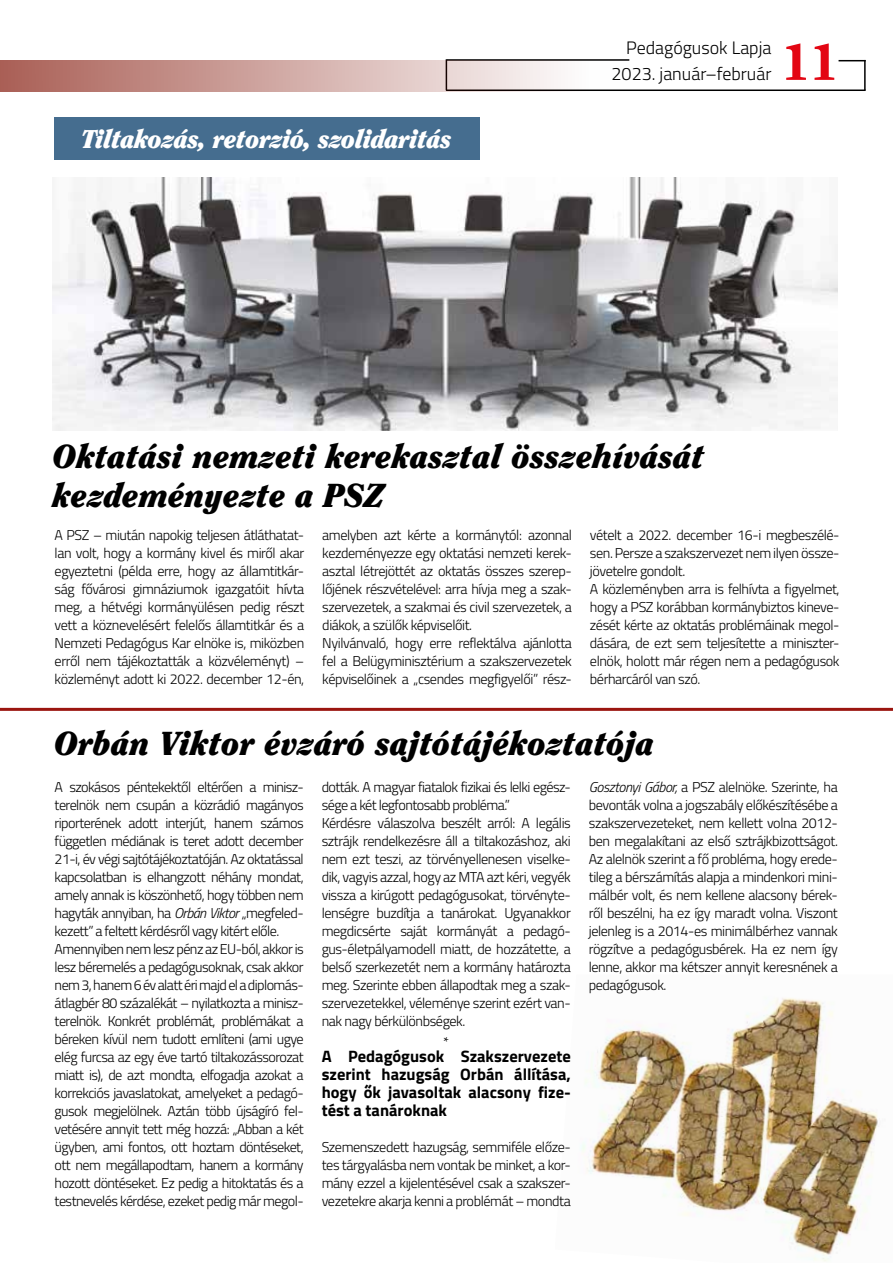
<style>
.page{position:relative;width:893px;height:1263px;background:#fff}
.page>*{position:absolute;margin:0;border:0;box-sizing:border-box;transform-origin:0 0}
.t1{font:800 51px "Clearface Std";color:#e30613;scale:1.1 1}
.t2{font:italic 900 33px/39px "Clearface Std";color:#000}
.t3{font:italic 900 25.5px "Clearface Std";letter-spacing:-.02em;color:#fff}
.t4{font:300 18px/25px "Titillium Web";color:#000;text-align:right}
.t5{font:700 16.5px/18px "Titillium Web";color:#000;text-align:justify}
.t6{font:300 14.25px/18px "Titillium Web";letter-spacing:-.035em;color:#000}
.s1{font-style:italic}
</style>
<div class="page">
<hr style="left:446px;top:90px;width:420px;height:1px;background:#000">
<hr style="left:864px;top:60px;width:2px;height:30px;background:#000">
<svg style="left:838px;top:60px;width:28px;height:1px"></svg>
<hr style="left:447px;top:59px;width:182px;height:2px;background:#000">
<hr style="left:446px;top:59px;width:1px;height:31px;background:#000">
<svg style="left:0;top:60px;width:629px;height:32px;background:#d0ada9"></svg>
<div style="left:54px;top:117px;width:425px;height:42px;background:#456d8f"></div>
<img style="left:581px;top:998px;width:298px;height:264px">
<img style="left:53px;top:177px;width:785px;height:253px">
<hr style="left:0;top:708px;width:893px;height:3px;background:#9b150f">
<h3 class="t3" style="left:81px;top:123px;width:372px">Tiltakozás, retorzió, szolidaritás</h3>
<p class="t4" style="left:612px;top:35px;width:161px">Pedagógusok Lapja<br>2023. január–február</p>
<h1 class="t1" style="left:780px;top:31px;width:56px">11</h1>
<h2 class="t2" style="left:53px;top:437px;width:653px">Oktatási nemzeti kerekasztal összehívását kezdeményezte a PSZ</h2>
<p class="t6" style="left:55px;top:525px;width:251px;text-align:justify">A PSZ – miután napokig teljesen átláthatat&shy;lan volt, hogy a kormány kivel és miről akar egyeztetni (példa erre, hogy az államtitkár&shy;ság fővárosi gimnáziumok igazgatóit hívta meg, a hétvégi kormányülésen pedig részt vett a köznevelésért felelős államtitkár és a Nemzeti Pedagógus Kar elnöke is, miközben erről nem tájékoztatták a közvéleményt) – közleményt adott ki 2022. december 12-én,</p>
<p class="t6" style="left:322px;top:525px;width:251px">amelyben azt kérte a kormánytól: azonnal kezdeményezze egy oktatási nemzeti kerek&shy;asztal létrejöttét az oktatás összes szerep&shy;lőjének részvételével: arra hívja meg a szak&shy;szervezetek, a szakmai és civil szervezetek, a diákok, a szülők képviselőit.<br>Nyilvánvaló, hogy erre reflektálva ajánlotta fel a Belügyminisztérium a szakszervezetek képviselőinek a „csendes megfigyelői” rész-</p>
<p class="t6" style="left:590px;top:525px;width:251px">vételt a 2022. december 16-i megbeszélé&shy;sen. Persze a szakszervezet nem ilyen össze&shy;jövetelre gondolt.<br>A közleményben arra is felhívta a figyelmet, hogy a PSZ korábban kormánybiztos kineve&shy;zését kérte az oktatás problémáinak megol&shy;dására, de ezt sem teljesítette a miniszter&shy;elnök, holott már régen nem a pedagógusok bérharcáról van szó.</p>
<h2 class="t2" style="left:55px;top:724px;width:601px">Orbán Viktor évzáró sajtótájékoztatója</h2>
<p class="t6" style="left:55px;top:777px;width:251px">A szokásos péntekektől eltérően a minisz&shy;terelnök nem csupán a közrádió magányos riporterének adott interjút, hanem számos független médiának is teret adott december 21-i, év végi sajtótájékoztatóján. Az oktatással kapcsolatban is elhangzott néhány mondat, amely annak is köszönhető, hogy többen nem hagyták annyiban, ha <span class="s1">Orbán Viktor</span> „megfeled&shy;kezett” a feltett kérdésről vagy kitért előle.<br>Amennyiben nem lesz pénz az EU-ból, akkor is lesz béremelés a pedagógusoknak, csak akkor nem 3, hanem 6 év alatt éri majd el a diplomás&shy;átlagbér 80 százalékát – nyilatkozta a minisz&shy;terelnök. Konkrét problémát, problémákat a béreken kívül nem tudott említeni (ami ugye elég furcsa az egy éve tartó tiltakozássorozat miatt is), de azt mondta, elfogadja azokat a korrekciós javaslatokat, amelyeket a pedagó&shy;gusok megjelölnek. Aztán több újságíró fel&shy;vetésére annyit tett még hozzá: „Abban a két ügyben, ami fontos, ott hoztam döntéseket, ott nem megállapodtam, hanem a kormány hozott döntéseket. Ez pedig a hitoktatás és a testnevelés kérdése, ezeket pedig már megol-</p>
<p class="t6" style="left:322px;top:777px;width:251px">dották. A magyar fiatalok fizikai és lelki egész&shy;sége a két legfontosabb probléma.”<br>Kérdésre válaszolva beszélt arról: A legális sztrájk rendelkezésre áll a tiltakozáshoz, aki nem ezt teszi, az törvényellenesen viselke&shy;dik, vagyis azzal, hogy az MTA azt kéri, vegyék vissza a kirúgott pedagógusokat, törvényte&shy;lenségre buzdítja a tanárokat. Ugyanakkor megdicsérte saját kormányát a pedagó&shy;gus-életpályamodell miatt, de hozzátette, a belső szerkezetét nem a kormány határozta meg. Szerinte ebben állapodtak meg a szak&shy;szervezetekkel, véleménye szerint ezért van&shy;nak nagy bérkülönbségek.</p>
<p class="t6" style="left:589px;top:777px;width:251px;text-align:justify"><span class="s1">Gosztonyi Gábor,</span> a PSZ alelnöke. Szerinte, ha bevonták volna a jogszabály előkészítésébe a szakszervezeteket, nem kellett volna 2012- ben megalakítani az első sztrájkbizottságot.<br>Az alelnök szerint a fő probléma, hogy erede&shy;tileg a bérszámítás alapja a mindenkori mini&shy;málbér volt, és nem kellene alacsony bérek&shy;ről beszélni, ha ez így maradt volna. Viszont jelenleg is a 2014-es minimálbérhez vannak rögzítve a pedagógusbérek. Ha ez nem így lenne, akkor ma kétszer annyit keresnének a pedagógusok.</p>
<p class="t6" style="left:443px;top:1032px;width:7px">*</p>
<p class="t5" style="left:322px;top:1046px;width:251px">A Pedagógusok Szakszervezete szerint hazugság Orbán állítása, hogy ők javasoltak alacsony fize&shy;tést a tanároknak</p>
<p class="t6" style="left:322px;top:1137px;width:251px;text-align:justify">Szemenszedett hazugság, semmiféle előze&shy;tes tárgyalásba nem vontak be minket, a kor&shy;mány ezzel a kijelentésével csak a szakszer&shy;vezetekre akarja kenni a problémát – mondta</p>
</div>
